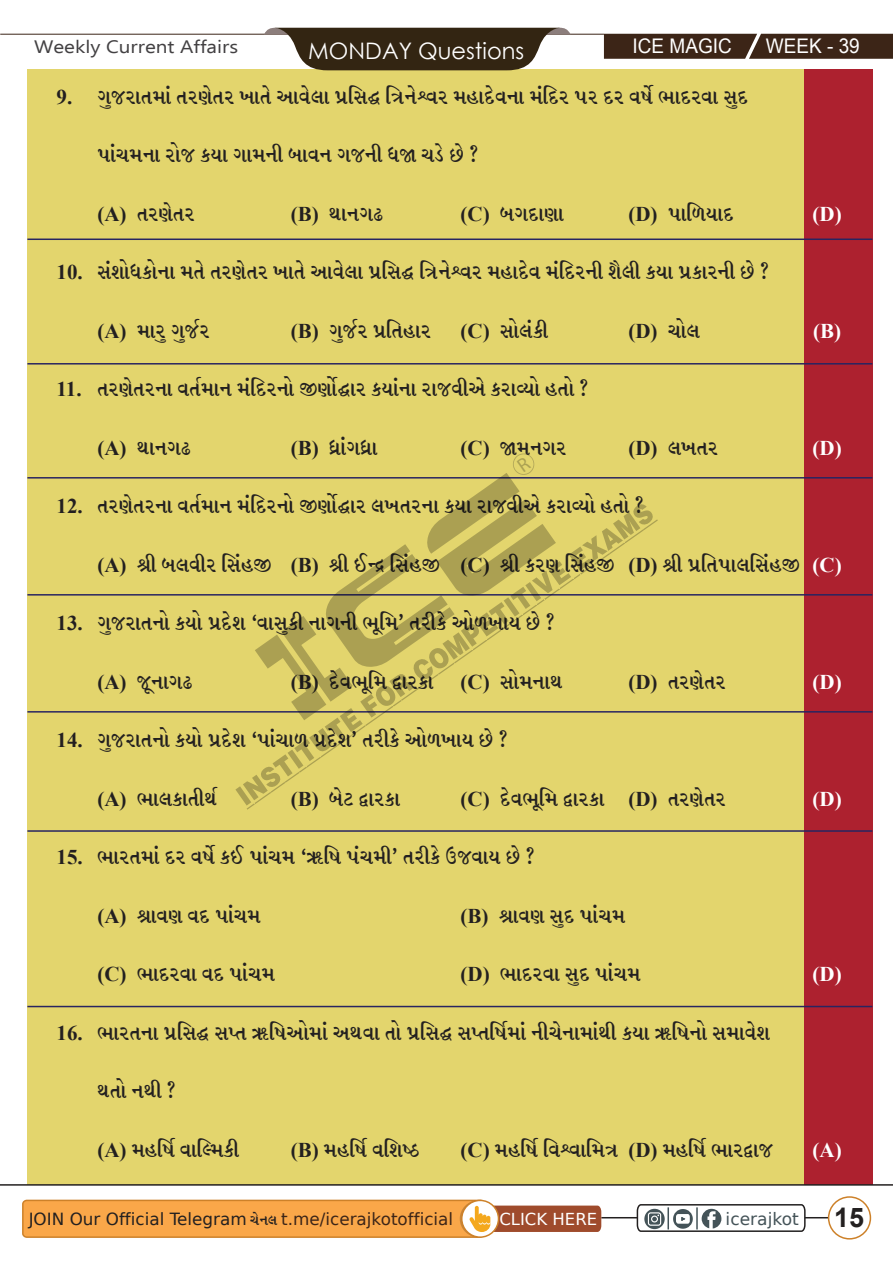
<style>
.page{position:relative;width:893px;height:1263px;background:#fff}
.page>*{position:absolute;margin:0;border:0;box-sizing:border-box;transform-origin:0 0}
.t1{font:700 27px "Arial";color:#232020}
.t2{font:24px "TERAFONT TRILOCHAN";color:#232020}
.t3{font:22.8px "Century Gothic";color:#fff}
.t4{font:700 21px "Times New Roman";color:#fff}
.t5{font:700 21px "Times New Roman";color:#232020}
.t6{font:20.1px "Arial Narrow";color:#fff;scale:1.15 1}
.t7{font:18px "Ebrima";color:#434143;scale:1.15 1}
.t8{font:17.1px "Rupee Foradian";color:#445358}
.t9{font:16.8px "Rupee Foradian";color:#232020}
.t10{font:16.5px "Rupee Foradian";color:#fff}
.s1{font-family:"Times New Roman";font-weight:700;font-size:21px;color:#231f20}
.s2{font-family:"Times New Roman";font-weight:700;font-size:21px}
.s3{font-family:"TERAFONT TRILOCHAN";font-weight:400;font-size:24px}
.s4{font-family:"Times New Roman";font-weight:700;font-size:21px;color:#fff}
.s5{font-family:"TERAFONT TRILOCHAN"}
.s6{color:#3c2518}
</style>
<div class="page">
<div style="left:27px;top:69px;width:845px;height:1115px;background:#e3d56d"></div>
<div style="left:804px;top:69px;width:68px;height:1115px;background:#ad212f"></div>
<hr style="left:27px;top:238px;width:845px;height:2px;background:#282561">
<hr style="left:27px;top:363px;width:845px;height:1px;background:#282561">
<hr style="left:27px;top:477px;width:845px;height:1px;background:#282561">
<hr style="left:27px;top:594px;width:845px;height:1px;background:#282561">
<hr style="left:27px;top:711px;width:845px;height:1px;background:#282561">
<hr style="left:27px;top:830px;width:845px;height:2px;background:#282561">
<hr style="left:27px;top:1006px;width:845px;height:1px;background:#282561">
<hr style="left:601px;top:1217px;width:230px;height:1px;background:#232020">
<svg style="left:22px;top:1199px;width:579px;height:39px;background:#eca256"></svg>
<div style="left:828px;top:1196px;width:43px;height:43px;border:2px solid #cd8129;border-radius:50%"></div>
<svg style="left:636px;top:1204px;width:170px;height:28px"></svg>
<hr style="left:667px;top:1207px;width:2px;height:22px;background:#445358">
<hr style="left:696px;top:1207px;width:2px;height:22px;background:#445358">
<hr style="left:0;top:1184px;width:893px;height:2px;background:#232020">
<div style="left:604px;top:34px;width:289px;height:25px;background:#3c2517"></div>
<hr style="left:0;top:34px;width:604px;height:1px;background:#3c2517">
<svg style="left:264px;top:28px;width:306px;height:42px"></svg>
<svg style="left:235px;top:505px;width:423px;height:305px"></svg>
<svg style="left:255px;top:453px;width:389px;height:267px"></svg>
<p class="t7" style="left:34px;top:33px;width:179px">Weekly Current Affairs</p>
<p class="t3" style="left:308px;top:35px;width:218px">MONDAY Questions</p>
<p class="t6" style="left:633px;top:31px;width:88px">ICE MAGIC</p>
<p class="t6" style="left:766px;top:31px;width:83px">WEEK - 39</p>
<p class="t2" style="left:57px;top:84px;width:693px"><span class="s1">9.</span> U]HZFTDF\ TZ6[TZ BFT[ VFJ[,F 5|L;Â L+G[`JZ DCFN[JGF D\LNZ 5Z NZ JQF[" EFNZJF ;]N</p>
<p class="t2" style="left:97px;top:142px;width:383px">5F\RDGF ZMH SIF UFDGL AFJG UHGL WÔ R0[ K[ M</p>
<p class="t2" style="left:97px;top:201px;width:99px"><span class="s2">(A)</span> TZ6[TZ</p>
<p class="t2" style="left:291px;top:201px;width:94px"><span class="s2">(B)</span> YFGU-</p>
<p class="t2" style="left:461px;top:201px;width:105px"><span class="s2">(C)</span> AUNF6F</p>
<p class="t2" style="left:628px;top:201px;width:107px"><span class="s2">(D)</span> 5FL/IFN</p>
<p class="t4" style="left:812px;top:199px;width:31px">(D)</p>
<p class="t2" style="left:57px;top:259px;width:715px"><span class="s1">10.</span> ;\XMWSMGF DT[ TZ6[TZ BFT[ VFJ[,F 5|L;Â L+G[`JZ DCFN[J D\LNZGL X{,L SIF 5|SFZGL K[ M</p>
<p class="t2" style="left:97px;top:318px;width:114px"><span class="s2">(A)</span> DFZ] U]H"Z</p>
<p class="t2" style="left:291px;top:318px;width:142px"><span class="s2">(B)</span> U]H"Z 5|LTCFZ</p>
<p class="t2" style="left:461px;top:318px;width:90px"><span class="s2">(C)</span> ;M,\SL</p>
<p class="t5" style="left:628px;top:316px;width:73px">(D) <span class="s3">RM,</span></p>
<p class="t4" style="left:813px;top:316px;width:29px">(B)</p>
<p class="t2" style="left:57px;top:376px;width:534px"><span class="s1">11.</span> TZ6[TZGF JT"DFG D\LNZGM Ò6M"ÂFZ SIF\GF ZFHJLV[ SZFJIM CTM M</p>
<p class="t2" style="left:97px;top:435px;width:96px"><span class="s2">(A)</span> YFGU-</p>
<p class="t2" style="left:291px;top:435px;width:89px"><span class="s2">(B)</span> W|F\UW|F</p>
<p class="t2" style="left:461px;top:435px;width:108px"><span class="s2">(C)</span> ÔDGUZ</p>
<p class="t2" style="left:628px;top:435px;width:91px"><span class="s2">(D)</span> ,BTZ</p>
<p class="t4" style="left:812px;top:433px;width:31px">(D)</p>
<p class="t2" style="left:57px;top:493px;width:590px"><span class="s1">12.</span> TZ6[TZGF JT"DFG D\LNZGM Ò6M"ÂFZ ,BTZGF SIF ZFHJLV[ SZFJIM CTM M</p>
<p class="t2" style="left:97px;top:552px;width:746px"><span class="s2">(A)</span> ZL A,JLZ L;\CÒ <span class="s2">(B)</span> ZL .GÃ L;\CÒ <span class="s2">(C)</span> ZL SZ6 L;\CÒ <span class="s2">(D)</span> ZL 5|LT5F,L;\CÒ <span class="s4">(C)</span></p>
<p class="t2" style="left:57px;top:610px;width:501px"><span class="s1">13.</span> U]HZFTGM SIM 5|N[X —JF;]SL GFUGL E}LD˜ TZLS[ VM/BFI K[ M</p>
<p class="t2" style="left:97px;top:669px;width:97px"><span class="s2">(A)</span> H}GFU-</p>
<p class="t2" style="left:291px;top:669px;width:145px"><span class="s2">(B)</span> N[JE}LD ÄFZSF</p>
<p class="t2" style="left:461px;top:669px;width:104px"><span class="s2">(C)</span> ;MDGFY</p>
<p class="t2" style="left:628px;top:669px;width:99px"><span class="s2">(D)</span> TZ6[TZ</p>
<p class="t4" style="left:812px;top:667px;width:31px">(D)</p>
<p class="t2" style="left:57px;top:727px;width:454px"><span class="s1">14.</span> U]HZFTGM SIM 5|N[X —5F\RF/ 5|N[X˜ TZLS[ VM/BFI K[ M</p>
<p class="t2" style="left:97px;top:786px;width:122px"><span class="s2">(A)</span> EF,SFTLY"</p>
<p class="t2" style="left:291px;top:786px;width:111px"><span class="s2">(B)</span> A[8 ÄFZSF</p>
<p class="t2" style="left:461px;top:786px;width:267px"><span class="s2">(C)</span> N[JE}LD ÄFZSF <span class="s2">(D)</span> TZ6[TZ</p>
<p class="t4" style="left:812px;top:784px;width:31px">(D)</p>
<p class="t2" style="left:57px;top:844px;width:481px"><span class="s1">15.</span> EFZTDF\ NZ JQF[" S. 5F\RD —KLQF 5\RDL˜ TZLS[ PHJFI K[ M</p>
<p class="t2" style="left:97px;top:903px;width:165px"><span class="s2">(A)</span> ZFJ6 JN 5F\RD</p>
<p class="t2" style="left:461px;top:903px;width:166px"><span class="s2">(B)</span> ZFJ6 ;]N 5F\RD</p>
<p class="t2" style="left:97px;top:961px;width:179px"><span class="s2">(C)</span> EFNZJF JN 5F\RD</p>
<p class="t2" style="left:461px;top:961px;width:182px"><span class="s2">(D)</span> EFNZJF ;]N 5F\RD</p>
<p class="t4" style="left:812px;top:960px;width:31px">(D)</p>
<p class="t2" style="left:57px;top:1020px;width:715px"><span class="s1">16.</span> EFZTGF 5|L;Â ;%T KLQFVMDF\ VYJF TM 5|L;Â ;%TLQF"DF\ GLR[GFDF\YL SIF KLQFGM ;DFJ[X</p>
<p class="t2" style="left:97px;top:1078px;width:81px">YTM GYL M</p>
<p class="t2" style="left:97px;top:1137px;width:144px"><span class="s2">(A)</span> DCLQF" JFL&lt;DSL</p>
<p class="t2" style="left:291px;top:1137px;width:131px"><span class="s2">(B)</span> DCLQF" JLXQ9</p>
<p class="t2" style="left:461px;top:1137px;width:314px"><span class="s2">(C)</span> DCLQF" LJ`JFLD+ <span class="s2">(D)</span> DCLQF" EFZÄFH</p>
<p class="t4" style="left:812px;top:1135px;width:31px">(A)</p>
<p class="t9" style="left:29px;top:1210px;width:426px">JOIN Our Official Telegram <span class="s5">R[G,</span> <span class="s6">t.me/icerajkotofficial</span></p>
<p class="t10" style="left:499px;top:1210px;width:99px">CLICK HERE</p>
<p class="t8" style="left:726px;top:1209px;width:75px">icerajkot</p>
<p class="t1" style="left:834px;top:1200px;width:31px">15</p>
</div>
